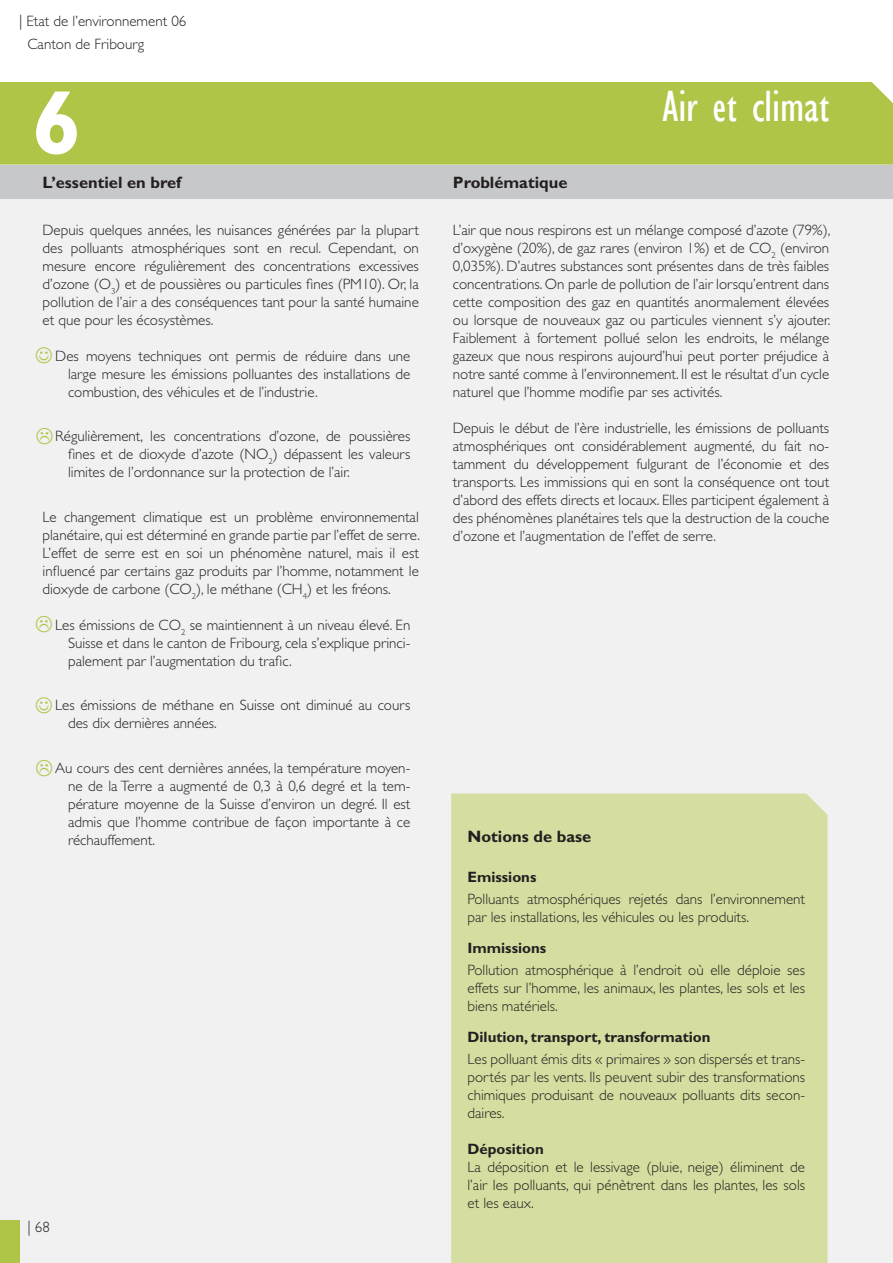
<style>
.page{position:relative;width:893px;height:1263px;background:#fff}
.page>*{position:absolute;margin:0;border:0;box-sizing:border-box;transform-origin:0 0}
.t1{font:700 90px "Gill Sans";color:#fff}
.t2{font:condensed 45px "Gill Sans";color:#fff}
.t3{font:700 16.5px "Gill Sans";color:#231f20}
.t4{font:300 15px/18px "Gill Sans";color:#231f20;text-align:justify}
.t5{font:700 15px "Gill Sans";color:#231f20}
</style>
<div class="page">
<div style="left:0;top:165px;width:893px;height:1098px;background:#f1f1f2"></div>
<div style="left:0;top:165px;width:893px;height:33px;background:#c6c8ca"></div>
<div style="left:0;top:1220px;width:19px;height:43px;background:#afc547"></div>
<div style="left:0;top:82px;width:893px;height:83px;background:#afc547"></div>
<div style="left:451px;top:793px;width:376px;height:470px;background:#d5dea0"></div>
<p class="t4" style="left:27px;top:12px;width:160px;line-height:22.5px;text-indent:-8px">| Etat de l’environnement 06<br>Canton de Fribourg</p>
<h1 class="t1" style="left:32px;top:92px;width:51px">6</h1>
<h2 class="t2" style="left:662px;top:79px;width:168px">Air et climat</h2>
<p class="t3" style="left:43px;top:177px;width:140px">L’essentiel en bref</p>
<p class="t4" style="left:43px;top:222px;width:378px">Depuis quelques années, les nuisances générées par la plupart des polluants atmosphériques sont en recul. Cependant, on mesure encore régulièrement des concentrations excessives d’ozone (O<sub>3</sub>) et de poussières ou particules fines (PM10). Or, la pollution de l’air a des conséquences tant pour la santé humaine et que pour les écosystèmes.</p>
<p class="t4" style="left:68px;top:348px;width:344px;text-indent:-13px">Des moyens techniques ont permis de réduire dans une large mesure les émissions polluantes des installations de combustion, des véhicules et de l’industrie.</p>
<p class="t4" style="left:68px;top:429px;width:344px;text-indent:-13px">Régulièrement, les concentrations d’ozone, de poussières fines et de dioxyde d’azote (NO<sub>2</sub>) dépassent les valeurs limites de l’ordonnance sur la protection de l’air.</p>
<p class="t4" style="left:43px;top:509px;width:379px">Le changement climatique est un problème environnemental planétaire, qui est déterminé en grande partie par l’effet de serre.<br>L’effet de serre est en soi un phénomène naturel, mais il est influencé par certains gaz produits par l’homme, notamment le dioxyde de carbone (CO<sub>2</sub>), le méthane (CH<sub>4</sub>) et les fréons.</p>
<p class="t4" style="left:68px;top:617px;width:344px;text-indent:-13px">Les émissions de CO<sub>2</sub> se maintiennent à un niveau élevé. En Suisse et dans le canton de Fribourg, cela s’explique princi&shy;palement par l’augmentation du trafic.</p>
<p class="t4" style="left:68px;top:698px;width:344px;text-indent:-13px">Les émissions de méthane en Suisse ont diminué au cours des dix dernières années.</p>
<p class="t4" style="left:68px;top:760px;width:344px;text-indent:-13px">Au cours des cent dernières années, la température moyen&shy;ne de la Terre a augmenté de 0,3 à 0,6 degré et la tem&shy;pérature moyenne de la Suisse d’environ un degré. Il est admis que l’homme contribue de façon importante à ce réchauffement.</p>
<p class="t3" style="left:453px;top:177px;width:116px">Problématique</p>
<p class="t4" style="left:453px;top:222px;width:379px">L’air que nous respirons est un mélange composé d’azote (79%), d’oxygène (20%), de gaz rares (environ 1%) et de CO<sub>2</sub> (environ 0,035%). D’autres substances sont présentes dans de très faibles concentrations. On parle de pollution de l’air lorsqu’entrent dans cette composition des gaz en quantités anormalement élevées ou lorsque de nouveaux gaz ou particules viennent s’y ajouter.<br>Faiblement à fortement pollué selon les endroits, le mélange gazeux que nous respirons aujourd’hui peut porter préjudice à notre santé comme à l’environnement. Il est le résultat d’un cycle naturel que l’homme modifie par ses activités.</p>
<p class="t4" style="left:453px;top:420px;width:378px">Depuis le début de l’ère industrielle, les émissions de polluants atmosphériques ont considérablement augmenté, du fait no&shy;tamment du développement fulgurant de l’économie et des transports. Les immissions qui en sont la conséquence ont tout d’abord des effets directs et locaux. Elles participent également à des phénomènes planétaires tels que la destruction de la couche d’ozone et l’augmentation de l’effet de serre.</p>
<p class="t3" style="left:467px;top:831px;width:125px">Notions de base</p>
<p class="t5" style="left:467px;top:871px;width:70px">Emissions</p>
<p class="t4" style="left:467px;top:891px;width:339px">Polluants atmosphériques rejetés dans l’environnement par les installations, les véhicules ou les produits.</p>
<p class="t5" style="left:467px;top:942px;width:80px">Immissions</p>
<p class="t4" style="left:467px;top:963px;width:339px">Pollution atmosphérique à l’endroit où elle déploie ses effets sur l’homme, les animaux, les plantes, les sols et les biens matériels.</p>
<p class="t5" style="left:467px;top:1031px;width:244px">Dilution, transport, transformation</p>
<p class="t4" style="left:467px;top:1052px;width:339px">Les polluant émis dits « primaires » son dispersés et trans&shy;portés par les vents. Ils peuvent subir des transformations chimiques produisant de nouveaux polluants dits secon&shy;daires.</p>
<p class="t5" style="left:467px;top:1144px;width:78px">Déposition</p>
<p class="t4" style="left:467px;top:1160px;width:339px">La déposition et le lessivage (pluie, neige) éliminent de l’air les polluants, qui pénètrent dans les plantes, les sols et les eaux.</p>
<p class="t4" style="left:27px;top:1219px;width:24px">| 68</p>
</div>
